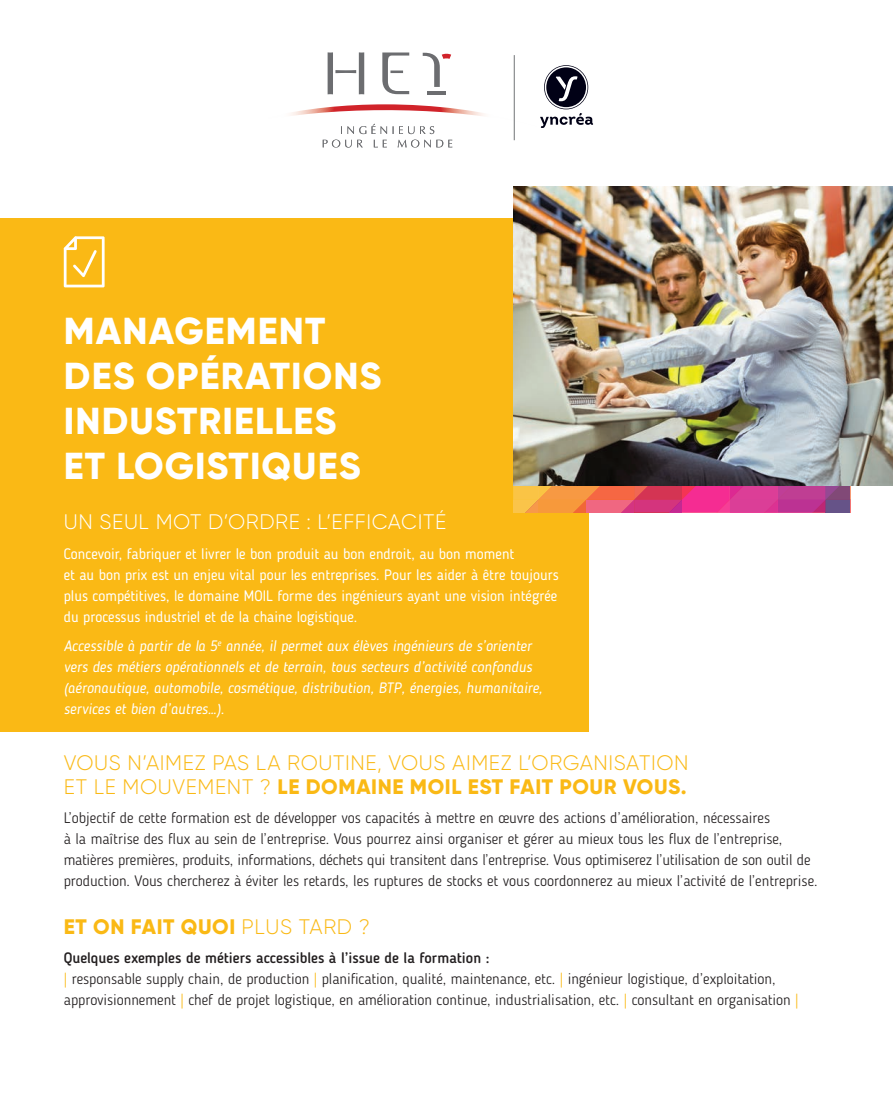
<style>
.page{position:relative;width:893px;height:1106px;background:#fff}
.page>*{position:absolute;margin:0;border:0;box-sizing:border-box;transform-origin:0 0}
.t1{font:800 37.5px/45px "Gilroy";letter-spacing:.03em;color:#fff}
.t2{font:300 21px/24px "Gilroy";letter-spacing:.03em;color:#fab915}
.t3{font:300 21px "Gilroy";letter-spacing:.03em;color:#fff}
.t4{font:800 21px "Gilroy";letter-spacing:.03em;color:#fab915}
.t5{font:300 15px/21px "Blogger Sans";color:#231f20}
.t6{font:15px/21px "Blogger Sans";color:#fff}
.t7{font:italic 15px/21px "Blogger Sans";color:#fff}
.t8{font:500 15px "Blogger Sans";color:#231f20}
.s1{font-weight:800}
.s2{font-weight:300}
.s3{color:#fab915}
</style>
<div class="page">
<div style="left:0;top:218px;width:588px;height:513px;background:#fab915"></div>
<svg style="left:291px;top:52px;width:302px;height:82px"></svg>
<svg style="left:323px;top:140px;width:40px;height:7px"></svg>
<svg style="left:374px;top:140px;width:13px;height:7px"></svg>
<svg style="left:398px;top:140px;width:54px;height:7px"></svg>
<hr style="left:428px;top:91px;width:18px;height:3px;background:#6c6d70">
<hr style="left:514px;top:55px;width:1px;height:85px;background:#808285">
<svg style="left:64px;top:236px;width:41px;height:51px"></svg>
<svg style="left:513px;top:485px;width:337px;height:27px"></svg>
<img style="left:513px;top:186px;width:380px;height:299px">
<p class="t1" style="left:64px;top:308px;width:319px">MANAGEMENT<br>DES OPÉRATIONS<br>INDUSTRIELLES<br>ET LOGISTIQUES</p>
<p class="t3" style="left:64px;top:509px;width:384px">UN SEUL MOT D’ORDRE : L’EFFICACITÉ</p>
<p class="t6" style="left:64px;top:543px;width:497px">Concevoir, fabriquer et livrer le bon produit au bon endroit, au bon moment<br>et au bon prix est un enjeu vital pour les entreprises. Pour les aider à être toujours plus compétitives, le domaine MOIL forme des ingénieurs ayant une vision intégrée du processus industriel et de la chaine logistique.</p>
<p class="t7" style="left:64px;top:635px;width:480px">Accessible à partir de la 5<sup>e</sup> année, il permet aux élèves ingénieurs de s’orienter vers des métiers opérationnels et de terrain, tous secteurs d’activité confondus (aéronautique, automobile, cosmétique, distribution, BTP, énergies, humanitaire, services et bien d’autres…).</p>
<p class="t2" style="left:64px;top:750px;width:626px">VOUS N’AIMEZ PAS LA ROUTINE, VOUS AIMEZ L’ORGANISATION<br>ET LE MOUVEMENT ? <span class="s1">LE DOMAINE MOIL EST FAIT POUR VOUS.</span></p>
<p class="t5" style="left:64px;top:807px;width:755px">L’objectif de cette formation est de développer vos capacités à mettre en œuvre des actions d’amélioration, nécessaires<br>à la maîtrise des flux au sein de l’entreprise. Vous pourrez ainsi organiser et gérer au mieux tous les flux de l’entreprise, matières premières, produits, informations, déchets qui transitent dans l’entreprise. Vous optimiserez l’utilisation de son outil de production. Vous chercherez à éviter les retards, les ruptures de stocks et vous coordonnerez au mieux l’activité de l’entreprise.</p>
<p class="t4" style="left:64px;top:913px;width:308px">ET ON FAIT QUOI <span class="s2">PLUS TARD ?</span></p>
<p class="t8" style="left:64px;top:949px;width:427px">Quelques exemples de métiers accessibles à l’issue de la formation :</p>
<p class="t5" style="left:64px;top:968px;width:736px"><span class="s3">|</span> responsable supply chain, de production <span class="s3">|</span> planification, qualité, maintenance, etc. <span class="s3">|</span> ingénieur logistique, d’exploitation, approvisionnement <span class="s3">|</span> chef de projet logistique, en amélioration continue, industrialisation, etc. <span class="s3">|</span> consultant en organisation <span class="s3">|</span></p>
</div>
